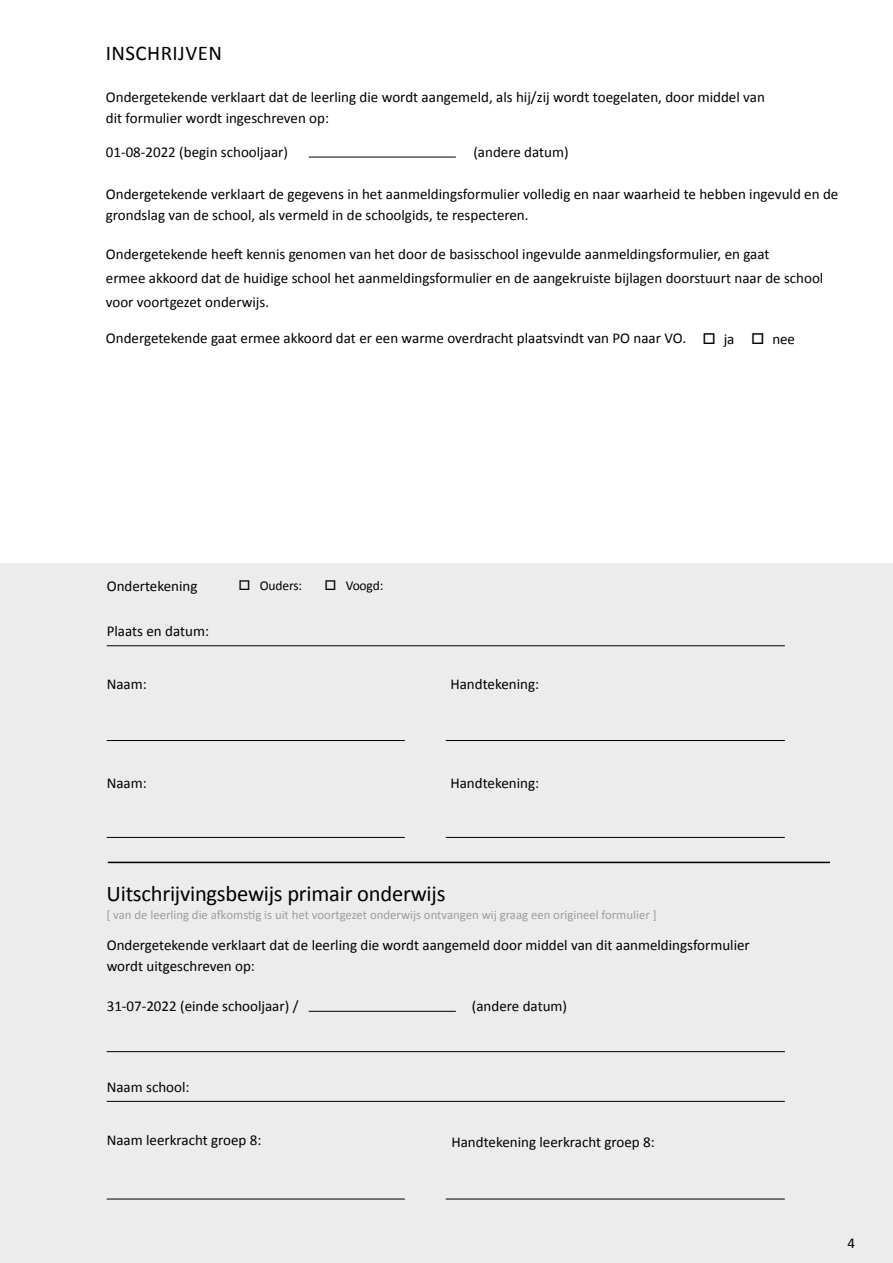
<style>
.page{position:relative;width:893px;height:1263px;background:#fff}
.page>*{position:absolute;margin:0;border:0;box-sizing:border-box;transform-origin:0 0}
.t1{font:22.5px "Calibri";letter-spacing:-.01em;color:#000}
.t2{font:21px "Calibri";letter-spacing:.02em;color:#000}
.t3{font:15px/21px "Calibri";color:#000}
.t4{font:13.5px "Calibri";letter-spacing:-.01em;color:#000}
.t5{font:12.75px "Calibri";color:#9d9d9c}
</style>
<div class="page">
<div style="left:0;top:564px;width:893px;height:699px;background:#ececec"></div>
<hr style="left:107px;top:645px;width:678px;height:1px;background:#000">
<hr style="left:309px;top:157px;width:147px;height:1px;background:#000">
<hr style="left:107px;top:740px;width:298px;height:1px;background:#000">
<hr style="left:446px;top:740px;width:339px;height:1px;background:#000">
<hr style="left:107px;top:837px;width:298px;height:1px;background:#000">
<hr style="left:107px;top:1199px;width:298px;height:1px;background:#000">
<hr style="left:446px;top:837px;width:339px;height:1px;background:#000">
<hr style="left:446px;top:1199px;width:339px;height:1px;background:#000">
<hr style="left:309px;top:1011px;width:147px;height:1px;background:#000">
<hr style="left:107px;top:1051px;width:678px;height:1px;background:#000">
<hr style="left:107px;top:1101px;width:678px;height:1px;background:#000">
<hr style="left:108px;top:862px;width:722px;height:1px;background:#000">
<h2 class="t2" style="left:106px;top:40px;width:118px">INSCHRIJVEN</h2>
<p class="t3" style="left:106px;top:86px;width:660px">Ondergetekende verklaart dat de leerling die wordt aangemeld, als hij/zij wordt toegelaten, door middel van dit formulier wordt ingeschreven op:</p>
<p class="t3" style="left:106px;top:141px;width:184px">01-08-2022 (begin schooljaar)</p>
<p class="t3" style="left:473px;top:141px;width:97px">(andere datum)</p>
<p class="t3" style="left:106px;top:183px;width:734px">Ondergetekende verklaart de gegevens in het aanmeldingsformulier volledig en naar waarheid te hebben ingevuld en de grondslag van de school, als vermeld in de schoolgids, te respecteren.</p>
<p class="t3" style="left:106px;top:242px;width:719px;line-height:24px">Ondergetekende heeft kennis genomen van het door de basisschool ingevulde aanmeldingsformulier, en gaat<br>ermee akkoord dat de huidige school het aanmeldingsformulier en de aangekruiste bijlagen doorstuurt naar de school voor voortgezet onderwijs.</p>
<p class="t3" style="left:106px;top:327px;width:582px">Ondergetekende gaat ermee akkoord dat er een warme overdracht plaatsvindt van PO naar VO.</p>
<p class="t3" style="left:702px;top:327px;width:33px">□ ja</p>
<p class="t3" style="left:751px;top:327px;width:45px">□ nee</p>
<p class="t3" style="left:107px;top:575px;width:92px">Ondertekening</p>
<p class="t3" style="left:107px;top:620px;width:104px">Plaats en datum:</p>
<p class="t4" style="left:239px;top:577px;width:65px">□ Ouders:</p>
<p class="t4" style="left:324px;top:577px;width:60px">□ Voogd:</p>
<p class="t3" style="left:107px;top:673px;width:42px">Naam:</p>
<p class="t3" style="left:450px;top:673px;width:90px">Handtekening:</p>
<p class="t3" style="left:107px;top:771px;width:42px">Naam:</p>
<p class="t3" style="left:450px;top:771px;width:90px">Handtekening:</p>
<h1 class="t1" style="left:107px;top:879px;width:340px">Uitschrijvingsbewijs primair onderwijs</h1>
<p class="t5" style="left:107px;top:907px;width:552px">[ van de leerling die afkomstig is uit het voortgezet onderwijs ontvangen wij graag een origineel formulier ]</p>
<p class="t3" style="left:107px;top:934px;width:645px">Ondergetekende verklaart dat de leerling die wordt aangemeld door middel van dit aanmeldingsformulier wordt uitgeschreven op:</p>
<p class="t3" style="left:107px;top:995px;width:193px">31-07-2022 (einde schooljaar) /</p>
<p class="t3" style="left:472px;top:995px;width:97px">(andere datum)</p>
<p class="t3" style="left:107px;top:1076px;width:84px">Naam school:</p>
<p class="t3" style="left:107px;top:1129px;width:156px">Naam leerkracht groep 8:</p>
<p class="t3" style="left:451px;top:1130px;width:205px">Handtekening leerkracht groep 8:</p>
<p class="t3" style="left:847px;top:1232px;width:9px">4</p>
</div>
